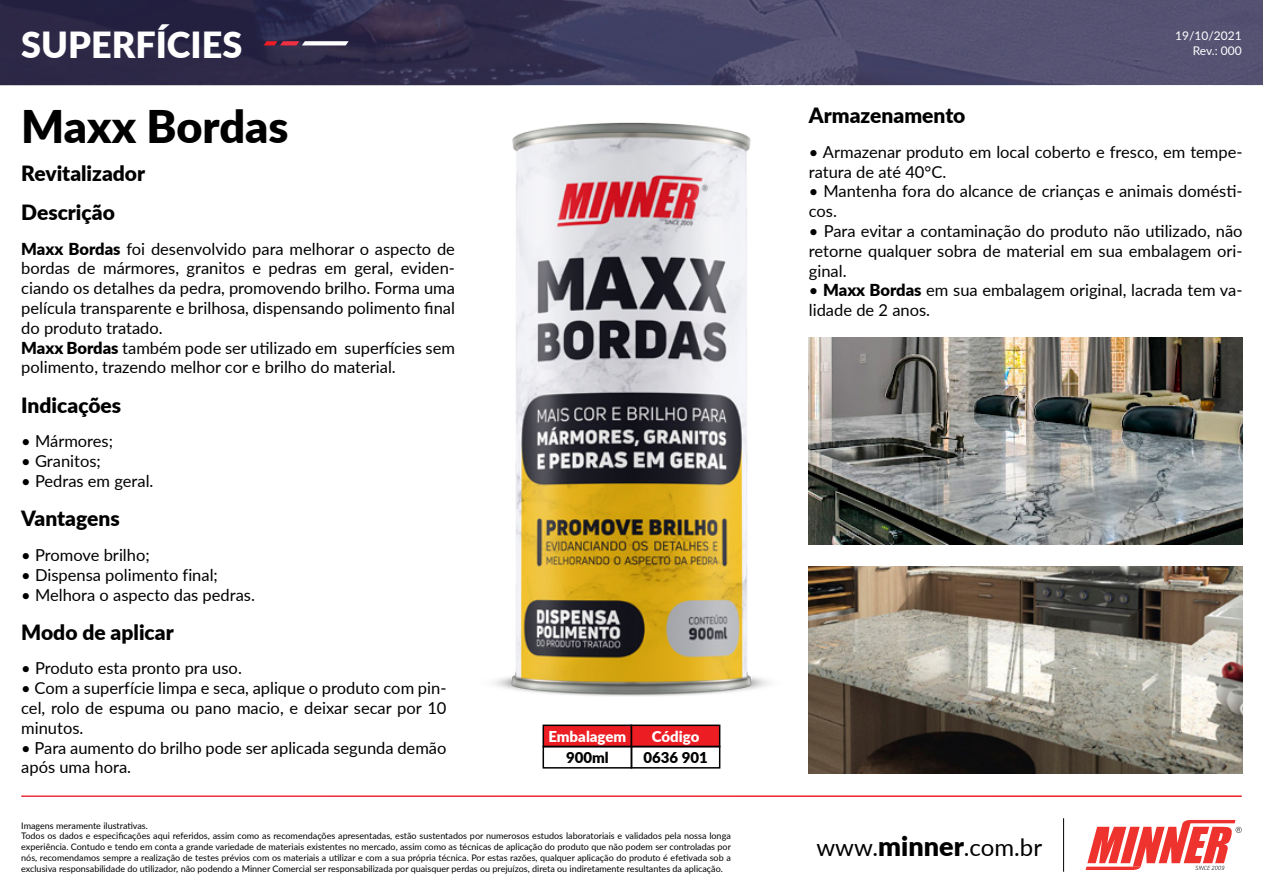
<style>
.page{position:relative;width:1263px;height:893px;background:#fff}
.page>*{position:absolute;margin:0;border:0;box-sizing:border-box;transform-origin:0 0}
.t1{font:900 45px "Lato";color:#000}
.t2{font:900 36px "Lato";color:#fff}
.t3{font:24px "Lato";color:#000}
.t4{font:900 21px "Lato";color:#000}
.t5{font:16.5px/19.8px "Lato";color:#000}
.t6{font:900 15px "Lato";color:#fff}
.t7{font:900 15px "Lato";color:#000}
.t8{font:12px/14.4px "Lato";color:#fff;text-align:right}
.t9{font:9px/10.8px "Lato";color:#000}
.s1{font-weight:900}
.s2{font-weight:900;font-size:27px}
</style>
<div class="page">
<img style="left:0;top:0;width:1263px;height:85px">
<svg style="left:264px;top:41px;width:85px;height:4px"></svg>
<hr style="left:1063px;top:818px;width:1px;height:54px;background:#000">
<svg style="left:1085px;top:820px;width:157px;height:50px"></svg>
<div style="left:542px;top:724px;width:90px;height:23px;background:#ed1d24;border:2px solid #000"></div>
<div style="left:631px;top:724px;width:89px;height:23px;background:#ed1d24;border:2px solid #000"></div>
<div style="left:542px;top:746px;width:90px;height:23px;border:2px solid #000"></div>
<div style="left:631px;top:746px;width:89px;height:23px;border:2px solid #000"></div>
<img style="left:494px;top:122px;width:276px;height:574px">
<img style="left:809px;top:337px;width:433px;height:208px">
<img style="left:809px;top:566px;width:433px;height:207px">
<h2 class="t2" style="left:21px;top:18px;width:223px">SUPERFÍCIES</h2>
<h1 class="t1" style="left:21px;top:92px;width:269px">Maxx Bordas</h1>
<p class="t4" style="left:21px;top:157px;width:125px">Revitalizador</p>
<p class="t4" style="left:21px;top:197px;width:95px">Descrição</p>
<p class="t5" style="left:21px;top:238px;width:435px"><span class="s1">Maxx Bordas</span> foi desenvolvido para melhorar o aspecto de bordas de mármores, granitos e pedras em geral, eviden&shy;ciando os detalhes da pedra, promovendo brilho. Forma uma película transparente e brilhosa, dispensando polimento final do produto tratado.<br><span class="s1">Maxx Bordas</span> também pode ser utilizado em superfícies sem polimento, trazendo melhor cor e brilho do material.</p>
<p class="t4" style="left:21px;top:389px;width:102px">Indicações</p>
<p class="t5" style="left:21px;top:431px;width:93px">• Mármores;</p>
<p class="t5" style="left:21px;top:451px;width:81px">• Granitos;</p>
<p class="t5" style="left:21px;top:470px;width:134px">• Pedras em geral.</p>
<p class="t4" style="left:21px;top:503px;width:100px">Vantagens</p>
<p class="t5" style="left:21px;top:544px;width:130px">• Promove brilho;</p>
<p class="t5" style="left:21px;top:564px;width:198px">• Dispensa polimento final;</p>
<p class="t5" style="left:21px;top:584px;width:235px">• Melhora o aspecto das pedras.</p>
<p class="t4" style="left:21px;top:616px;width:154px">Modo de aplicar</p>
<p class="t5" style="left:21px;top:658px;width:222px">• Produto esta pronto pra uso.</p>
<p class="t5" style="left:21px;top:678px;width:427px;text-align:justify">• Com a superfície limpa e seca, aplique o produto com pin&shy;cel, rolo de espuma ou pano macio, e deixar secar por 10 minutos.</p>
<p class="t5" style="left:21px;top:737px;width:427px">• Para aumento do brilho pode ser aplicada segunda demão após uma hora.</p>
<p class="t6" style="left:548px;top:725px;width:80px">Embalagem</p>
<p class="t6" style="left:652px;top:725px;width:49px">Código</p>
<p class="t7" style="left:566px;top:746px;width:44px">900ml</p>
<p class="t7" style="left:643px;top:746px;width:66px">0636 901</p>
<p class="t9" style="left:21px;top:819px;width:711px">Imagens meramente ilustrativas.<br>Todos os dados e especificações aqui referidos, assim como as recomendações apresentadas, estão sustentados por numerosos estudos laboratoriais e validados pela nossa longa experiência. Contudo e tendo em conta a grande variedade de materiais existentes no mercado, assim como as técnicas de aplicação do produto que não podem ser controladas por nós, recomendamos sempre a realização de testes prévios com os materiais a utilizar e com a sua própria técnica. Por estas razões, qualquer aplicação do produto é efetivada sob a exclusiva responsabilidade do utilizador, não podendo a Minner Comercial ser responsabilizada por quaisquer perdas ou prejuízos, direta ou indiretamente resultantes da aplicação.</p>
<p class="t4" style="left:809px;top:100px;width:158px">Armazenamento</p>
<p class="t8" style="left:1175px;top:28px;width:68px">19/10/2021<br>Rev.: 000</p>
<p class="t5" style="left:809px;top:141px;width:435px">• Armazenar produto em local coberto e fresco, em tempe&shy;ratura de até 40°C.</p>
<p class="t5" style="left:809px;top:181px;width:435px">• Mantenha fora do alcance de crianças e animais domésti&shy;cos.</p>
<p class="t5" style="left:809px;top:220px;width:435px;text-align:justify">• Para evitar a contaminação do produto não utilizado, não retorne qualquer sobra de material em sua embalagem ori&shy;ginal.</p>
<p class="t5" style="left:809px;top:280px;width:435px">• <span class="s1">Maxx Bordas</span> em sua embalagem original, lacrada tem va&shy;lidade de 2 anos.</p>
<h3 class="t3" style="left:816px;top:830px;width:227px">www.<span class="s2">minner</span>.com.br</h3>
</div>
